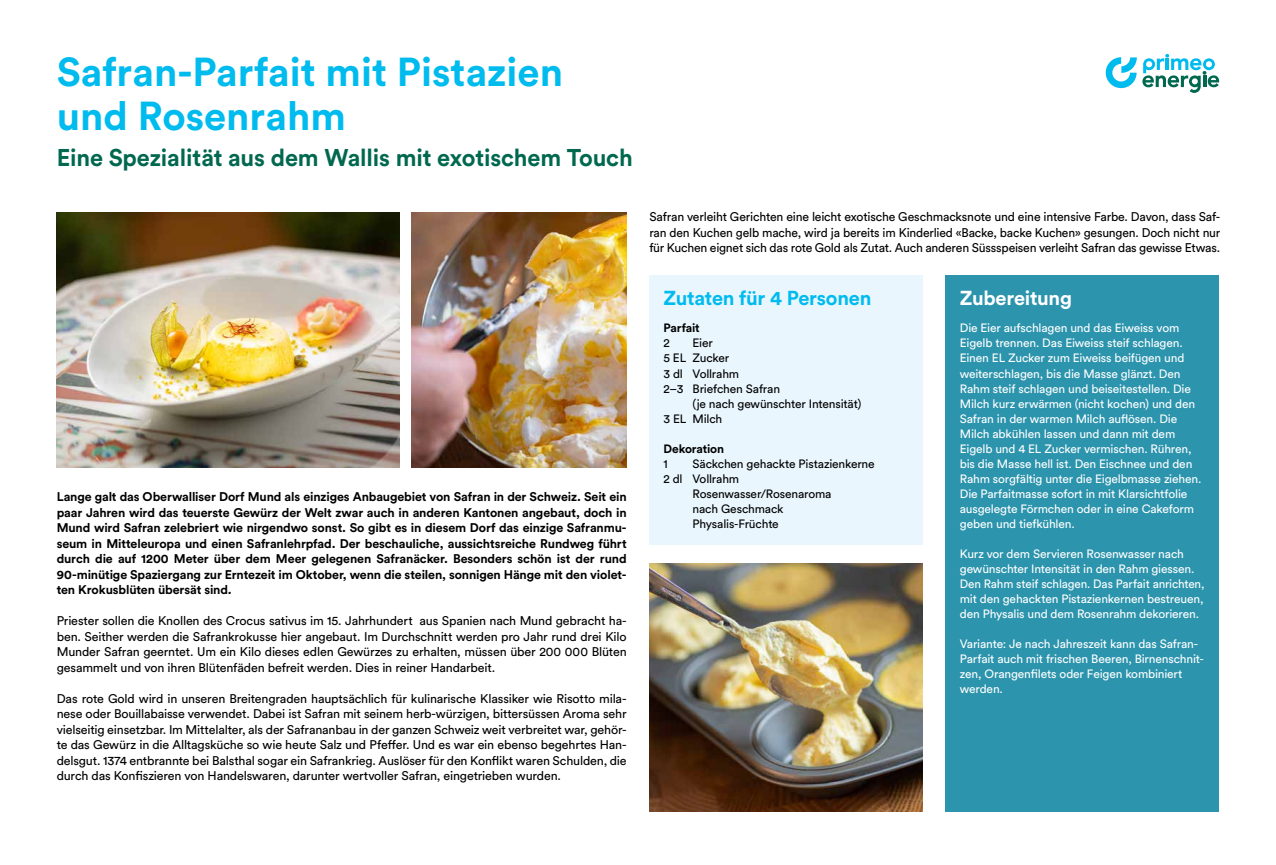
<style>
.page{position:relative;width:1276px;height:865px;background:#fff}
.page>*{position:absolute;margin:0;border:0;box-sizing:border-box;transform-origin:0 0}
.t1{font:700 40px/44px "Circular Std";color:#0be}
.t2{font:700 24px "Circular Std";letter-spacing:-.005em;color:#00684f}
.t3{font:700 20px "Circular Std";letter-spacing:-.015em;color:#0be}
.t4{font:700 20px "Circular Std";letter-spacing:-.015em;color:#fff}
.t5{font:12.5px/15.5px "Circular Std";letter-spacing:-.015em;color:#000;text-align:justify}
.t6{font:700 12.5px/15.5px "Circular Std";letter-spacing:-.01em;color:#000;text-align:justify}
.t7{font:12px/15px "Circular Std";letter-spacing:-.015em;color:#fff}
.t8{font:12px "Circular Std";letter-spacing:-.015em;color:#000}
.t9{font:700 12px "Circular Std";letter-spacing:-.01em;color:#000}
</style>
<div class="page">
<img style="left:57px;top:213px;width:343px;height:255px">
<svg style="left:1105px;top:57px;width:31px;height:31px"></svg>
<svg style="left:1142px;top:54px;width:77px;height:39px"></svg>
<div style="left:945px;top:275px;width:274px;height:536px;background:#2c94ad"></div>
<div style="left:649px;top:275px;width:274px;height:269px;background:#e9f6fe"></div>
<img style="left:649px;top:563px;width:274px;height:248px">
<img style="left:411px;top:213px;width:215px;height:255px">
<h1 class="t1" style="left:57px;top:49px;width:508px">Safran-Parfait mit Pistazien und Rosenrahm</h1>
<h2 class="t2" style="left:57px;top:142px;width:577px">Eine Spezialität aus dem Wallis mit exotischem Touch</h2>
<p class="t6" style="left:57px;top:488px;width:571px">Lange galt das Oberwalliser Dorf Mund als einziges Anbaugebiet von Safran in der Schweiz. Seit ein paar Jahren wird das teuerste Gewürz der Welt zwar auch in anderen Kantonen angebaut, doch in Mund wird Safran zelebriert wie nirgendwo sonst. So gibt es in diesem Dorf das einzige Safranmu&shy;seum in Mitteleuropa und einen Safranlehrpfad. Der beschauliche, aussichtsreiche Rundweg führt durch die auf 1200 Meter über dem Meer gelegenen Safranäcker. Besonders schön ist der rund 90-minütige Spaziergang zur Erntezeit im Oktober, wenn die steilen, sonnigen Hänge mit den violet&shy;ten Krokusblüten übersät sind.</p>
<p class="t5" style="left:57px;top:612px;width:571px">Priester sollen die Knollen des Crocus sativus im 15. Jahrhundert aus Spanien nach Mund gebracht ha&shy;ben. Seither werden die Safrankrokusse hier angebaut. Im Durchschnitt werden pro Jahr rund drei Kilo Munder Safran geerntet. Um ein Kilo dieses edlen Gewürzes zu erhalten, müssen über 200 000 Blüten gesammelt und von ihren Blütenfäden befreit werden. Dies in reiner Handarbeit.</p>
<p class="t5" style="left:57px;top:690px;width:571px">Das rote Gold wird in unseren Breitengraden hauptsächlich für kulinarische Klassiker wie Risotto mila&shy;nese oder Bouillabaisse verwendet. Dabei ist Safran mit seinem herb-würzigen, bittersüssen Aroma sehr vielseitig einsetzbar. Im Mittelalter, als der Safrananbau in der ganzen Schweiz weit verbreitet war, gehör&shy;te das Gewürz in die Alltagsküche so wie heute Salz und Pfeffer. Und es war ein ebenso begehrtes Han&shy;delsgut. 1374 entbrannte bei Balsthal sogar ein Safrankrieg. Auslöser für den Konflikt waren Schulden, die durch das Konfiszieren von Handelswaren, darunter wertvoller Safran, eingetrieben wurden.</p>
<p class="t5" style="left:649px;top:209px;width:572px">Safran verleiht Gerichten eine leicht exotische Geschmacksnote und eine intensive Farbe. Davon, dass Saf&shy;ran den Kuchen gelb mache, wird ja bereits im Kinderlied «Backe, backe Kuchen» gesungen. Doch nicht nur für Kuchen eignet sich das rote Gold als Zutat. Auch anderen Süssspeisen verleiht Safran das gewisse Etwas.</p>
<h3 class="t3" style="left:663px;top:285px;width:209px">Zutaten für 4 Personen</h3>
<p class="t9" style="left:663px;top:320px;width:38px">Parfait</p>
<p class="t8" style="left:663px;top:336px;width:8px">2</p>
<p class="t8" style="left:692px;top:336px;width:22px">Eier</p>
<p class="t8" style="left:663px;top:351px;width:67px">5 EL Zucker</p>
<p class="t8" style="left:663px;top:366px;width:77px">3 dl Vollrahm</p>
<p class="t8" style="left:663px;top:381px;width:118px">2–3 Briefchen Safran</p>
<p class="t8" style="left:692px;top:396px;width:170px">(je nach gewünschter Intensität)</p>
<p class="t8" style="left:663px;top:411px;width:60px">3 EL Milch</p>
<p class="t9" style="left:663px;top:440px;width:62px">Dekoration</p>
<p class="t8" style="left:663px;top:456px;width:6px">1</p>
<p class="t8" style="left:692px;top:456px;width:184px">Säckchen gehackte Pistazienkerne</p>
<p class="t8" style="left:663px;top:471px;width:77px">2 dl Vollrahm</p>
<p class="t8" style="left:692px;top:486px;width:140px">Rosenwasser/Rosenaroma</p>
<p class="t8" style="left:692px;top:501px;width:93px">nach Geschmack</p>
<p class="t8" style="left:692px;top:516px;width:88px">Physalis-Früchte</p>
<h3 class="t4" style="left:960px;top:285px;width:114px">Zubereitung</h3>
<p class="t7" style="left:960px;top:320px;width:243px">Die Eier aufschlagen und das Eiweiss vom Eigelb trennen. Das Eiweiss steif schlagen.<br>Einen EL Zucker zum Eiweiss beifügen und weiterschlagen, bis die Masse glänzt. Den Rahm steif schlagen und beiseitestellen. Die Milch kurz erwärmen (nicht kochen) und den Safran in der warmen Milch auflösen. Die Milch abkühlen lassen und dann mit dem Eigelb und 4 EL Zucker vermischen. Rühren, bis die Masse hell ist. Den Eischnee und den Rahm sorgfältig unter die Eigelbmasse ziehen.<br>Die Parfaitmasse sofort in mit Klarsichtfolie ausgelegte Förmchen oder in eine Cakeform geben und tiefkühlen.</p>
<p class="t7" style="left:960px;top:545px;width:246px">Kurz vor dem Servieren Rosenwasser nach gewünschter Intensität in den Rahm giessen.<br>Den Rahm steif schlagen. Das Parfait anrichten, mit den gehackten Pistazienkernen bestreuen, den Physalis und dem Rosenrahm dekorieren.</p>
<p class="t7" style="left:960px;top:635px;width:245px">Variante: Je nach Jahreszeit kann das Safran-Parfait auch mit frischen Beeren, Birnenschnit&shy;zen, Orangenfilets oder Feigen kombiniert werden.</p>
</div>
